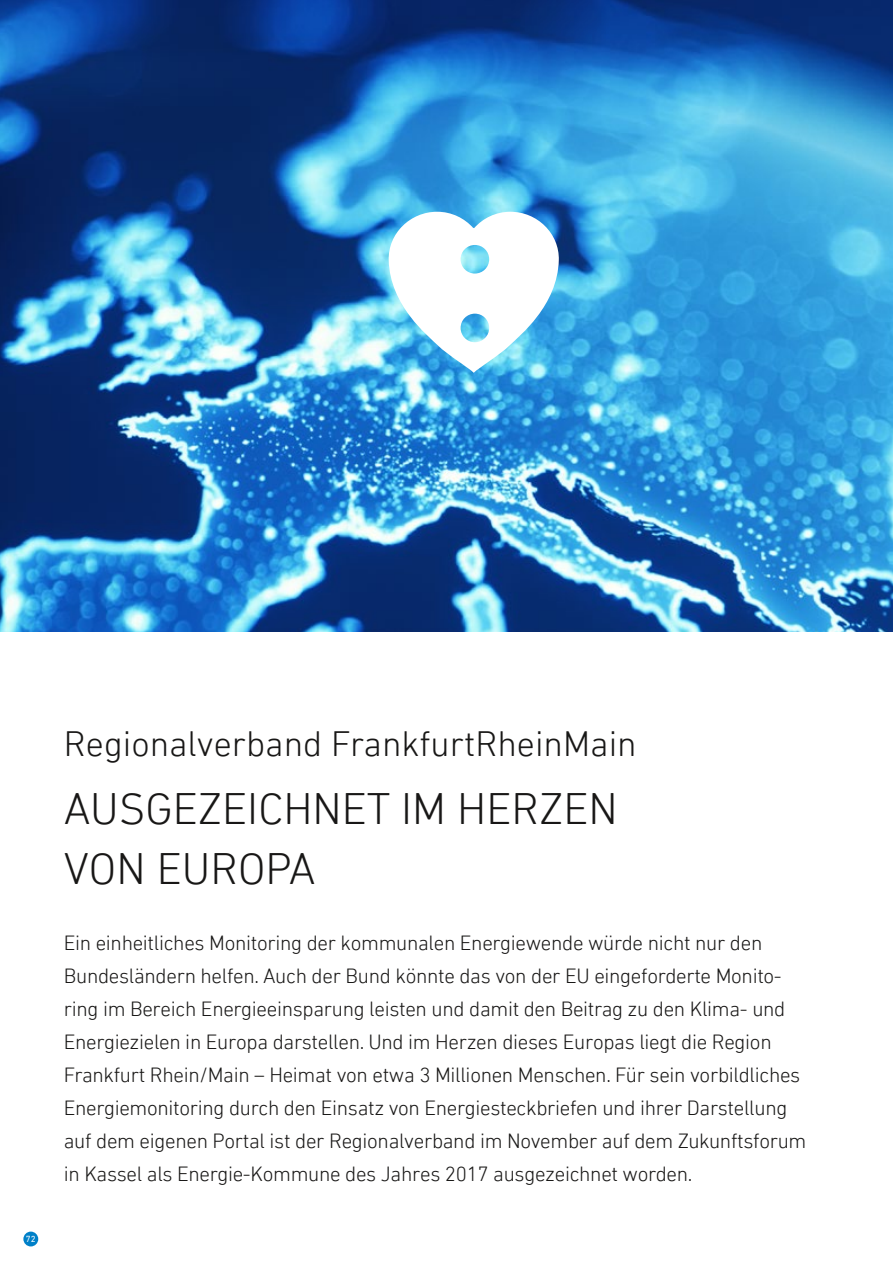
<style>
.page{position:relative;width:893px;height:1263px;background:#fff}
.page>*{position:absolute;margin:0;border:0;box-sizing:border-box;transform-origin:0 0}
.t1{font:300 45px/60px "DIN Next LT Pro";color:#181716}
.t2{font:300 36px "DIN Next LT Pro";color:#181716}
.t3{font:300 21px/33px "DIN Next LT Pro";letter-spacing:-.015em;color:#181716}
.t4{font:9px "DIN Next LT Pro";color:#fff}
</style>
<div class="page">
<div style="left:23px;top:1231px;width:15px;height:15px;background:#0080c8;border-radius:50%"></div>
<img style="left:0;top:0;width:893px;height:631px">
<svg style="left:388px;top:212px;width:171px;height:161px"></svg>
<p class="t4" style="left:26px;top:1234px;width:11px">72</p>
<h2 class="t2" style="left:64px;top:723px;width:574px">Regionalverband FrankfurtRheinMain</h2>
<h1 class="t1" style="left:64px;top:778px;width:555px">AUSGEZEICHNET IM HERZEN<br>VON EUROPA</h1>
<p class="t3" style="left:64px;top:926px;width:744px">Ein einheitliches Monitoring der kommunalen Energiewende würde nicht nur den Bundesländern helfen. Auch der Bund könnte das von der EU eingeforderte Monito&shy;ring im Bereich Energieeinsparung leisten und damit den Beitrag zu den Klima- und Energiezielen in Europa darstellen. Und im Herzen dieses Europas liegt die Region Frankfurt Rhein/Main – Heimat von etwa 3 Millionen Menschen. Für sein vorbildliches Energiemonitoring durch den Einsatz von Energiesteckbriefen und ihrer Darstellung auf dem eigenen Portal ist der Regionalverband im November auf dem Zukunftsforum in Kassel als Energie-Kommune des Jahres 2017 ausgezeichnet worden.</p>
</div>
